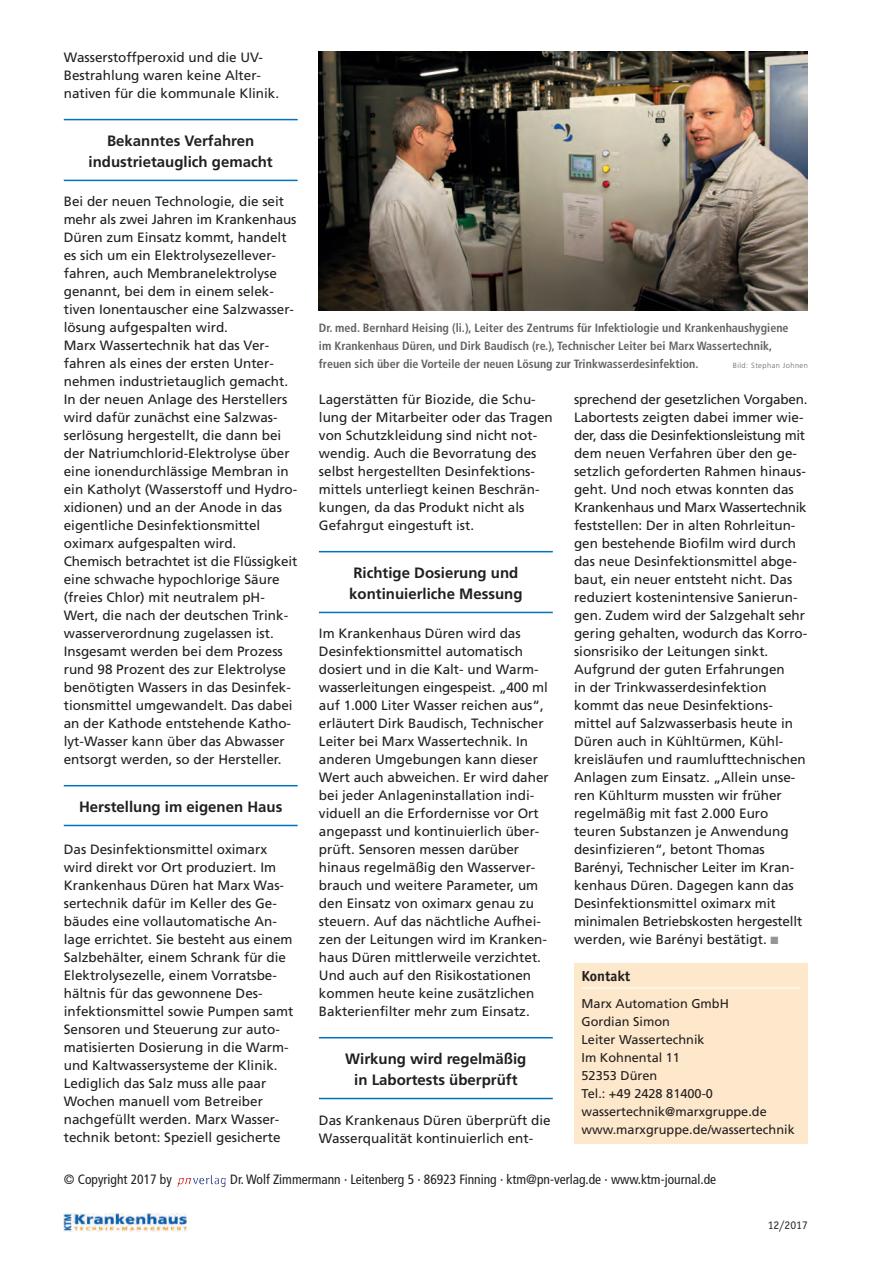
<style>
.page{position:relative;width:893px;height:1263px;background:#fff}
.page>*{position:absolute;margin:0;border:0;box-sizing:border-box;transform-origin:0 0}
.t1{font:700 15px/21px "Frutiger";color:#231f20;text-align:center}
.t2{font:700 15px "Officina Sans";color:#231f20}
.t3{font:13.5px/18px "Frutiger";color:#231f20}
.t4{font:condensed 13.5px "Frutiger";color:#231f20}
.t5{font:12.75px/18px "Frutiger";color:#231f20}
.t6{font:700 condensed 12px/18px "Frutiger";color:#636366}
.t7{font:12px "Officina Sans";color:#231f20}
.t8{font:300 7.5px "Frutiger";letter-spacing:.055em;color:#636366}
.s1{color:#939598}
</style>
<div class="page">
<img style="left:64px;top:1213px;width:123px;height:18px">
<hr style="left:64px;top:119px;width:234px;height:1px;background:#0072bc">
<hr style="left:64px;top:180px;width:234px;height:1px;background:#0072bc">
<hr style="left:64px;top:785px;width:234px;height:1px;background:#0072bc">
<hr style="left:64px;top:825px;width:234px;height:1px;background:#0072bc">
<hr style="left:319px;top:551px;width:234px;height:1px;background:#0072bc">
<hr style="left:319px;top:612px;width:234px;height:1px;background:#0072bc">
<hr style="left:319px;top:1037px;width:234px;height:1px;background:#0072bc">
<hr style="left:319px;top:1098px;width:234px;height:1px;background:#0072bc">
<img style="left:319px;top:51px;width:489px;height:259px">
<div style="left:574px;top:964px;width:234px;height:180px;background:#fee8cb"></div>
<hr style="left:582px;top:987px;width:218px;height:1px;background:#fff">
<img style="left:190px;top:1175px;width:36px;height:12px">
<p class="t3" style="left:64px;top:50px;width:217px">Wasserstoffperoxid und die UV-<br>Bestrahlung waren keine Alter - nativen für die kommunale Klinik.</p>
<p class="t1" style="left:89px;top:131px;width:186px">Bekanntes Verfahren industrietauglich gemacht</p>
<p class="t3" style="left:64px;top:194px;width:235px">Bei der neuen Technologie, die seit mehr als zwei Jahren im Krankenhaus Düren zum Einsatz kommt, handelt es sich um ein Elektrolysezellever - fahren, auch Membran elektrolyse genannt, bei dem in einem selek - tiven Ionentauscher eine Salzwasser&shy;lösung aufgespalten wird.<br>Marx Wassertechnik hat das Ver - fahren als eines der ersten Unter - nehmen industrietauglich gemacht.<br>In der neuen Anlage des Herstellers wird dafür zunächst eine Salzwas - serlösung hergestellt, die dann bei der Natriumchlorid-Elektrolyse über eine ionendurchlässige Membran in ein Katholyt (Wasserstoff und Hydro&shy;xidionen) und an der Anode in das eigentliche Des infektions mittel oximarx aufge spalten wird.<br>Chemisch betrachtet ist die Flüssigkeit eine schwache hypochlorige Säure (freies Chlor) mit neutralem pH-Wert, die nach der deutschen Trink&shy;wasserverordnung zugelassen ist.<br>Insgesamt werden bei dem Prozess rund 98 Prozent des zur Elektrolyse benötigten Wassers in das Desinfek&shy;tionsmittel umgewandelt. Das dabei an der Kathode entstehende Katho&shy;lyt-Wasser kann über das Ab wasser entsorgt werden, so der Hersteller.</p>
<p class="t1" style="left:79px;top:797px;width:205px">Herstellung im eigenen Haus</p>
<p class="t3" style="left:64px;top:842px;width:231px">Das Desinfektionsmittel oximarx wird direkt vor Ort produziert. Im Krankenhaus Düren hat Marx Was&shy;sertechnik dafür im Keller des Ge - bäudes eine vollautomatische An - lage errichtet. Sie besteht aus einem Salzbehälter, einem Schrank für die Elektrolysezelle, einem Vorratsbe&shy;hältnis für das gewonnene Des - infektionsmittel sowie Pumpen samt Sensoren und Steuerung zur auto&shy;matisierten Dosierung in die Warm&shy;und Kaltwassersysteme der Klinik.<br>Lediglich das Salz muss alle paar Wochen manuell vom Betreiber nachgefüllt werden. Marx Wasser&shy;technik betont: Speziell gesicherte</p>
<p class="t6" style="left:319px;top:319px;width:471px">Dr. med. Bernhard Heising (li.), Leiter des Zentrums für Infektiologie und Krankenhaushygiene im Krankenhaus Düren, und Dirk Baudisch (re.), Technischer Leiter bei Marx Wassertechnik, freuen sich über die Vorteile der neuen Lösung zur Trinkwasserdesinfektion.</p>
<p class="t8" style="left:733px;top:362px;width:77px">Bild: Stephan Johnen</p>
<p class="t3" style="left:319px;top:392px;width:235px">Lagerstätten für Biozide, die Schu&shy;lung der Mitarbeiter oder das Tragen von Schutzkleidung sind nicht not&shy;wendig. Auch die Bevorratung des selbst hergestellten Desinfektions&shy;mittels unterliegt keinen Beschrän&shy;kungen, da das Produkt nicht als Gefahrgut eingestuft ist.</p>
<p class="t1" style="left:349px;top:563px;width:175px;text-align:left">Richtige Dosierung und kontinuierliche Messung</p>
<p class="t3" style="left:319px;top:626px;width:231px">Im Krankenhaus Düren wird das Desinfektionsmittel automatisch dosiert und in die Kalt- und Warm&shy;wasserleitungen eingespeist. „400 ml auf 1.000 Liter Wasser reichen aus“, erläutert Dirk Baudisch, Technischer Leiter bei Marx Wassertechnik. In anderen Umgebungen kann dieser Wert auch abweichen. Er wird daher bei jeder Anlageninstallation indi - viduell an die Erfordernisse vor Ort angepasst und kontinuierlich über&shy;prüft. Sensoren messen darüber hinaus regelmäßig den Wasserver&shy;brauch und weitere Parameter, um den Einsatz von oximarx genau zu steuern. Auf das nächtliche Aufhei&shy;zen der Leitungen wird im Kranken&shy;haus Düren mittlerweile verzichtet.<br>Und auch auf den Risiko stationen kommen heute keine zusätzlichen Bakterienfilter mehr zum Einsatz.</p>
<p class="t1" style="left:345px;top:1049px;width:183px">Wirkung wird regelmäßig in Labortests überprüft</p>
<p class="t3" style="left:319px;top:1112px;width:233px">Das Krankenaus Düren überprüft die<br>Wasserqualität kontinuierlich ent-</p>
<p class="t3" style="left:574px;top:392px;width:235px">sprechend der gesetzlichen Vorgaben.<br>Labortests zeigten dabei immer wie&shy;der, dass die Desinfek tionsleistung mit dem neuen Ver fahren über den ge - setzlich gefor derten Rahmen hinaus&shy;geht. Und noch etwas konnten das Krankenhaus und Marx Wassertechnik feststellen: Der in alten Rohrleitun&shy;gen bestehende Biofilm wird durch das neue Desinfektionsmittel abge&shy;baut, ein neuer entsteht nicht. Das reduziert kostenintensive Sanierun&shy;gen. Zudem wird der Salzgehalt sehr ge ring gehalten, wo durch das Korro - sionsrisiko der Leitungen sinkt.<br>Aufgrund der guten Erfahrungen<br>in der Trinkwasserdesinfektion kommt das neue Desinfektions&shy;mittel auf Salzwasserbasis heute in Düren auch in Kühltürmen, Kühl&shy;kreisläufen und raumlufttechnischen Anlagen zum Einsatz. „Allein unse&shy;ren Kühlturm mussten wir früher regelmäßig mit fast 2.000 Euro teuren Substanzen je Anwendung desinfizieren“, be tont Thomas Barényi, Technischer Leiter im Kran&shy;kenhaus Düren. Da gegen kann das Desinfektionsmittel oximarx mit minimalen Betriebskosten hergestellt werden, wie Barényi bestätigt. <span class="s1">■</span></p>
<p class="t2" style="left:582px;top:970px;width:50px">Kontakt</p>
<p class="t5" style="left:582px;top:995px;width:215px">Marx Automation GmbH<br>Gordian Simon<br>Leiter Wassertechnik<br>Im Kohnental 11<br>52353 Düren<br>Tel.: +49 2428 81400-0 wassertechnik@marxgruppe.de www.marxgruppe.de/wassertechnik</p>
<p class="t4" style="left:64px;top:1174px;width:110px">© Copyright 2017 by</p>
<p class="t4" style="left:230px;top:1174px;width:487px">Dr. Wolf Zimmermann · Leitenberg 5 · 86923 Finning · ktm@pn-verlag.de · www.ktm-journal.de</p>
<p class="t7" style="left:768px;top:1221px;width:42px">12/2017</p>
</div>
